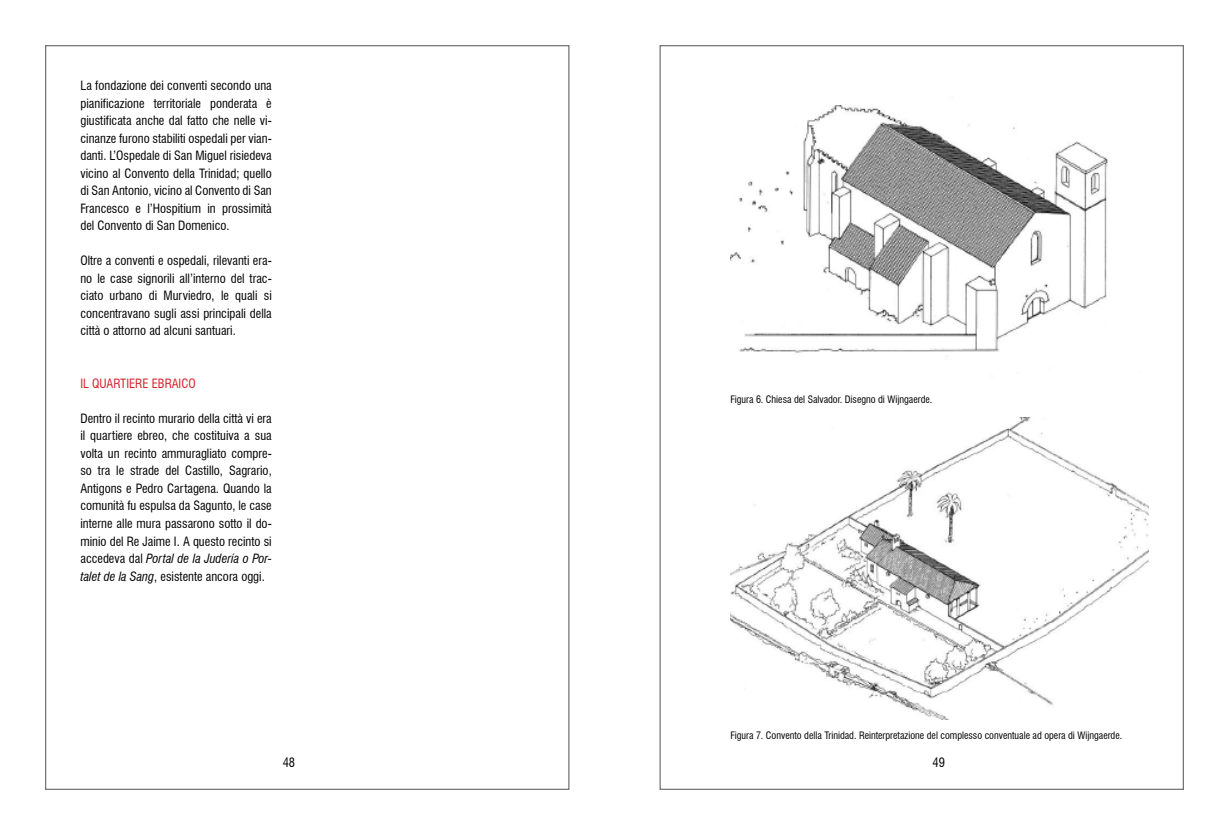
<style>
.page{position:relative;width:1229px;height:835px;background:#fff}
.page>*{position:absolute;margin:0;border:0;box-sizing:border-box;transform-origin:0 0}
.t1{font:condensed 12.5px/17.5px "Swiss 721 BT";color:#000;text-align:justify}
.t2{font:condensed 12.5px "Swiss 721 BT";color:#d2232a}
.t3{font:condensed 10px "Swiss 721 BT";color:#000}
.s1{font-style:italic}
</style>
<div class="page">
<img style="left:730px;top:417px;width:418px;height:302px">
<img style="left:730px;top:105px;width:378px;height:252px">
<p class="t1" style="left:80px;top:77px;width:193px">La fondazione dei conventi secondo una pianificazione territoriale ponderata è giustificata anche dal fatto che nelle vi&shy;cinanze furono stabiliti ospedali per vian&shy;danti. L’Ospedale di San Miguel risiedeva vicino al Convento della Trinidad; quello di San Antonio, vicino al Convento di San Francesco e l’Hospitium in prossimità del Convento di San Domenico.</p>
<p class="t1" style="left:80px;top:252px;width:193px">Oltre a conventi e ospedali, rilevanti era&shy;no le case signorili all’interno del trac&shy;ciato urbano di Murviedro, le quali si concentravano sugli assi principali della città o attorno ad alcuni santuari.</p>
<p class="t2" style="left:80px;top:375px;width:117px">IL QUARTIERE EBRAICO</p>
<p class="t1" style="left:80px;top:409px;width:193px">Dentro il recinto murario della città vi era il quartiere ebreo, che costituiva a sua volta un recinto ammuragliato compre&shy;so tra le strade del Castillo, Sagrario, Antigons e Pedro Cartagena. Quando la comunità fu espulsa da Sagunto, le case interne alle mura passarono sotto il do&shy;minio del Re Jaime I. A questo recinto si accedeva dal <span class="s1">Portal de la Judería o Por&shy;talet de la Sang</span>, esistente ancora oggi.</p>
<p class="t3" style="left:730px;top:393px;width:203px">Figura 6. Chiesa del Salvador. Disegno di Wijngaerde.</p>
<p class="t3" style="left:730px;top:729px;width:393px">Figura 7. Convento della Trinidad. Reinterpretazione del complesso conventuale ad opera di Wijngaerde.</p>
<p class="t1" style="left:283px;top:753px;width:14px">48</p>
<p class="t1" style="left:933px;top:753px;width:14px">49</p>
</div>
